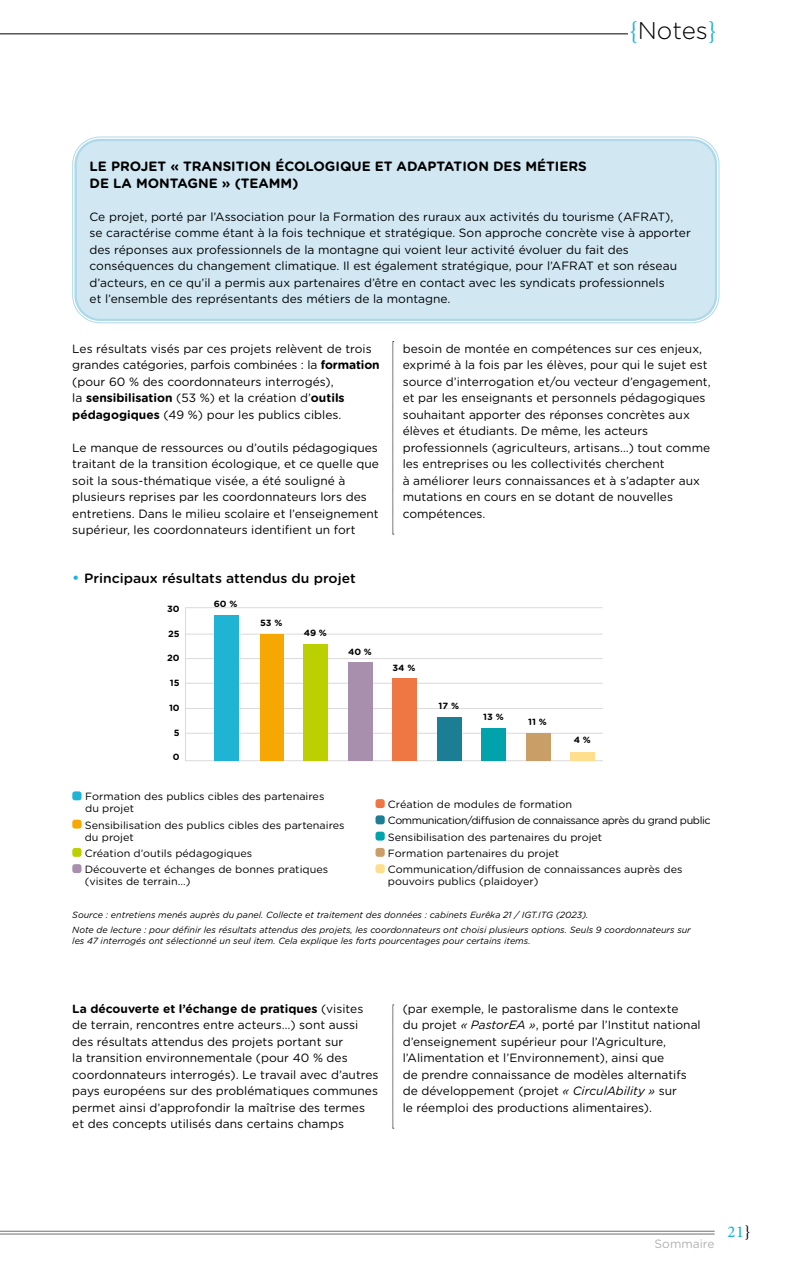
<style>
.page{position:relative;width:787px;height:1263px;background:#fff}
.page>*{position:absolute;margin:0;border:0;box-sizing:border-box;transform-origin:0 0}
.t1{font:300 24.15px "Gotham Rounded";color:#000}
.t2{font:500 16.5px "Minion Pro";color:#1fb3d4}
.t3{font:700 13.5px/16.5px "Gotham Rounded";color:#000}
.t4{font:500 13.5px "Gotham Rounded";color:#000}
.t5{font:12px/16.5px "Gotham Rounded";color:#000}
.t6{font:12px "Gotham Rounded";color:#b3b2b2}
.t7{font:10.5px/16.2px "Gotham Rounded";color:#000}
.t8{font:italic 9px/14.7px "Gotham Rounded";color:#000}
.t9{font:700 9px "Gotham Rounded";color:#000}
.s1{font-family:"Minion Pro";font-weight:400;font-size:25.35px;color:#1fb3d4}
.s2{font-weight:700}
.s3{font-size:15px;color:#1fb3d4}
.s4{font-style:italic}
.s5{color:#000}
</style>
<div class="page">
<hr style="left:0;top:33px;width:628px;height:1px;background:#000">
<hr style="left:0;top:1231px;width:714px;height:1px;background:#706f6f">
<hr style="left:0;top:1234px;width:714px;height:1px;background:#706f6f">
<svg style="left:392px;top:341px;width:2px;height:194px"></svg>
<svg style="left:392px;top:1004px;width:2px;height:125px"></svg>
<div style="left:75px;top:139px;width:642px;height:182px;background:#d1e8f3;border-radius:26px"></div>
<div style="left:72px;top:137px;width:647px;height:186px;border:1px solid #aed9ea;border-radius:27px"></div>
<div style="left:75px;top:139px;width:642px;height:182px;border:2px solid #aed9ea;border-radius:24px"></div>
<div style="left:72px;top:791px;width:9px;height:9px;background:#1fb3d4;border-radius:3px"></div>
<div style="left:72px;top:820px;width:9px;height:8px;background:#f7a702;border-radius:3px"></div>
<div style="left:72px;top:848px;width:9px;height:9px;background:#bccf00;border-radius:3px"></div>
<div style="left:72px;top:864px;width:9px;height:9px;background:#a88fae;border-radius:3px"></div>
<div style="left:375px;top:799px;width:10px;height:9px;background:#ef7743;border-radius:3px"></div>
<div style="left:375px;top:815px;width:10px;height:9px;background:#1c7e94;border-radius:3px"></div>
<div style="left:375px;top:832px;width:10px;height:8px;background:#00a3ab;border-radius:3px"></div>
<div style="left:375px;top:848px;width:10px;height:9px;background:#ca9e67;border-radius:3px"></div>
<div style="left:375px;top:864px;width:10px;height:9px;background:#ffde8d;border-radius:3px"></div>
<hr style="left:185px;top:760px;width:418px;height:1px;background:#dadada">
<hr style="left:185px;top:608px;width:1px;height:153px;background:#dadada">
<hr style="left:185px;top:733px;width:417px;height:1px;background:#dadada">
<hr style="left:185px;top:708px;width:417px;height:1px;background:#dadada">
<hr style="left:185px;top:683px;width:417px;height:1px;background:#dadada">
<hr style="left:185px;top:658px;width:417px;height:1px;background:#dadada">
<hr style="left:185px;top:634px;width:417px;height:1px;background:#dadada">
<hr style="left:185px;top:607px;width:417px;height:1px;background:#dadada">
<div style="left:570px;top:752px;width:25px;height:9px;background:#ffde8d"></div>
<div style="left:526px;top:733px;width:24px;height:28px;background:#ca9e67"></div>
<div style="left:481px;top:728px;width:25px;height:33px;background:#00a3ab"></div>
<div style="left:437px;top:717px;width:25px;height:44px;background:#1c7e94"></div>
<div style="left:392px;top:679px;width:24px;height:82px;background:#ef7743"></div>
<div style="left:348px;top:662px;width:25px;height:99px;background:#a88fae"></div>
<div style="left:303px;top:644px;width:25px;height:117px;background:#bccf00"></div>
<div style="left:260px;top:634px;width:24px;height:127px;background:#f7a702"></div>
<div style="left:214px;top:615px;width:25px;height:146px;background:#1fb3d4"></div>
<h1 class="t1" style="left:629px;top:15px;width:89px"><span class="s1">{</span>Notes<span class="s1">}</span></h1>
<p class="t3" style="left:90px;top:158px;width:499px">LE PROJET « TRANSITION ÉCOLOGIQUE ET ADAPTATION DES MÉTIERS<br>DE LA MONTAGNE » (TEAMM)</p>
<p class="t5" style="left:90px;top:208px;width:602px">Ce projet, porté par l’Association pour la Formation des ruraux aux activités du tourisme (AFRAT),<br>se caractérise comme étant à la fois technique et stratégique. Son approche concrète vise à apporter des réponses aux professionnels de la montagne qui voient leur activité évoluer du fait des conséquences du changement climatique. Il est également stratégique, pour l’AFRAT et son réseau d’acteurs, en ce qu’il a permis aux partenaires d’être en contact avec les syndicats professionnels<br>et l’ensemble des représentants des métiers de la montagne.</p>
<p class="t5" style="left:72px;top:340px;width:309px">Les résultats visés par ces projets relèvent de trois grandes catégories, parfois combinées : la <span class="s2">formation </span>(pour 60 % des coordonnateurs interrogés),<br>la <span class="s2">sensibilisation</span> (53 %) et la création d’<span class="s2">outils pédagogiques</span> (49 %) pour les publics cibles.</p>
<p class="t5" style="left:72px;top:439px;width:308px">Le manque de ressources ou d’outils pédagogiques traitant de la transition écologique, et ce quelle que soit la sous-thématique visée, a été souligné à plusieurs reprises par les coordonnateurs lors des entretiens. Dans le milieu scolaire et l’enseignement supérieur, les coordonnateurs identifient un fort</p>
<p class="t5" style="left:403px;top:340px;width:309px">besoin de montée en compétences sur ces enjeux, exprimé à la fois par les élèves, pour qui le sujet est source d’interrogation et/ou vecteur d’engagement, et par les enseignants et personnels pédagogiques souhaitant apporter des réponses concrètes aux élèves et étudiants. De même, les acteurs professionnels (agriculteurs, artisans…) tout comme les entreprises ou les collectivités cherchent<br>à améliorer leurs connaissances et à s’adapter aux mutations en cours en se dotant de nouvelles compétences.</p>
<p class="t4" style="left:72px;top:568px;width:285px"><span class="s3">•</span> Principaux résultats attendus du projet</p>
<p class="t9" style="left:214px;top:597px;width:25px">60 %</p>
<p class="t9" style="left:167px;top:602px;width:14px">30</p>
<p class="t9" style="left:168px;top:627px;width:13px">25</p>
<p class="t9" style="left:167px;top:652px;width:14px">20</p>
<p class="t9" style="left:170px;top:676px;width:11px">15</p>
<p class="t9" style="left:169px;top:701px;width:12px">10</p>
<p class="t9" style="left:174px;top:726px;width:7px">5</p>
<p class="t9" style="left:173px;top:751px;width:8px">0</p>
<p class="t9" style="left:260px;top:617px;width:24px">53 %</p>
<p class="t9" style="left:304px;top:626px;width:25px">49 %</p>
<p class="t9" style="left:348px;top:645px;width:25px">40 %</p>
<p class="t7" style="left:85px;top:790px;width:241px;line-height:12px">Formation des publics cibles des partenaires du projet</p>
<p class="t7" style="left:85px;top:818px;width:261px;line-height:12px">Sensibilisation des publics cibles des partenaires du projet</p>
<p class="t7" style="left:85px;top:844px;width:245px">Création d’outils pédagogiques<br>Découverte et échanges de bonnes pratiques</p>
<p class="t7" style="left:85px;top:873px;width:107px">(visites de terrain...)</p>
<p class="t9" style="left:392px;top:661px;width:24px">34 %</p>
<p class="t9" style="left:438px;top:699px;width:22px">17 %</p>
<p class="t9" style="left:483px;top:710px;width:22px">13 %</p>
<p class="t9" style="left:528px;top:716px;width:20px">11 %</p>
<p class="t9" style="left:573px;top:734px;width:19px">4 %</p>
<p class="t7" style="left:388px;top:796px;width:324px">Création de modules de formation<br>Communication/diffusion de connaissance après du grand public Sensibilisation des partenaires du projet<br>Formation partenaires du projet<br>Communication/diffusion de connaissances auprès des</p>
<p class="t7" style="left:388px;top:873px;width:152px">pouvoirs publics (plaidoyer)</p>
<p class="t8" style="left:72px;top:907px;width:620px">Source : entretiens menés auprès du panel. Collecte et traitement des données : cabinets Eurêka 21 / IGT.ITG (2023).<br>Note de lecture : pour définir les résultats attendus des projets, les coordonnateurs ont choisi plusieurs options. Seuls 9 coordonnateurs sur</p>
<p class="t8" style="left:72px;top:933px;width:460px">les 47 interrogés ont sélectionné un seul item. Cela explique les forts pourcentages pour certains items.</p>
<p class="t5" style="left:72px;top:1000px;width:308px"><span class="s2">La découverte et l’échange de pratiques</span> (visites de terrain, rencontres entre acteurs…) sont aussi des résultats attendus des projets portant sur<br>la transition environnementale (pour 40 % des coordonnateurs interrogés). Le travail avec d’autres pays européens sur des problématiques communes permet ainsi d’approfondir la maîtrise des termes et des concepts utilisés dans certains champs</p>
<p class="t5" style="left:403px;top:1000px;width:299px">(par exemple, le pastoralisme dans le contexte<br>du projet <span class="s4">« PastorEA »</span>, porté par l’Institut national d’enseignement supérieur pour l’Agriculture, l’Alimentation et l’Environnement), ainsi que<br>de prendre connaissance de modèles alternatifs de développement (projet <span class="s4">« CirculAbility »</span> sur<br>le réemploi des productions alimentaires).</p>
<p class="t6" style="left:654px;top:1236px;width:62px">Sommaire</p>
<h2 class="t2" style="left:727px;top:1220px;width:25px">21<span class="s5">}</span></h2>
</div>
